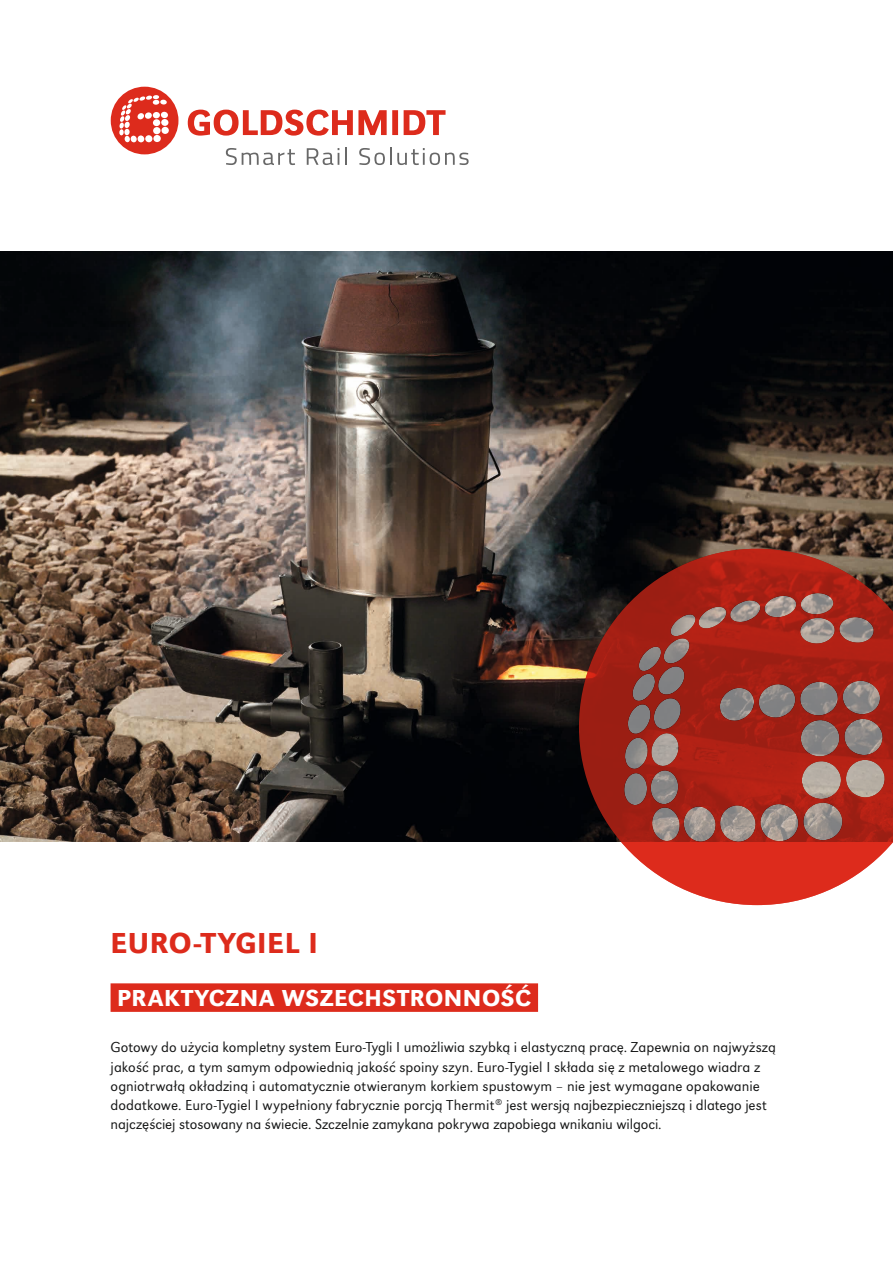
<style>
.page{position:relative;width:893px;height:1263px;background:#fff}
.page>*{position:absolute;margin:0;border:0;box-sizing:border-box;transform-origin:0 0}
.Product_Name{font:500 30px "URW Grotesk";letter-spacing:.015em;color:#dd2b1c}
.Headline_Marked_U_16{font:500 24px "URW Grotesk";letter-spacing:.025em;color:#fff}
.Body_Text_U_10_Pt_Bl{font:300 15px/19.2px "URW Grotesk";color:#151616}
</style>
<div class="page">
<img style="left:0;top:252px;width:893px;height:590px">
<div style="left:111px;top:983px;width:427px;height:29px;background:#dd2b1c"></div>
<svg style="left:188px;top:110px;width:258px;height:26px"></svg>
<svg style="left:111px;top:87px;width:67px;height:67px"></svg>
<svg style="left:226px;top:148px;width:69px;height:17px"></svg>
<svg style="left:307px;top:148px;width:32px;height:17px"></svg>
<svg style="left:345px;top:148px;width:2px;height:17px"></svg>
<svg style="left:359px;top:148px;width:110px;height:17px"></svg>
<svg style="left:579px;top:549px;width:314px;height:356px;background:#a2463d"></svg>
<p class="Product_Name" style="left:111px;top:926px;width:209px">EURO-TYGIEL I</p>
<p class="Headline_Marked_U_16" style="left:117px;top:984px;width:415px">PRAKTYCZNA WSZECHSTRONNOŚĆ</p>
<p class="Body_Text_U_10_Pt_Bl" style="left:111px;top:1038px;width:667px">Gotowy do użycia kompletny system Euro-Tygli I umożliwia szybką i elastyczną pracę. Zapewnia on najwyższą jakość prac, a tym samym odpowiednią jakość spoiny szyn. Euro-Tygiel I składa się z metalowego wiadra z ogniotrwałą okładziną i automatycznie otwieranym korkiem spustowym – nie jest wymagane opakowanie dodatkowe. Euro-Tygiel I wypełniony fabrycznie porcją Thermit<sup>®</sup> jest wersją najbezpieczniejszą i dlatego jest najczęściej stosowany na świecie. Szczelnie zamykana pokrywa zapobiega wnikaniu wilgoci.</p>
</div>
